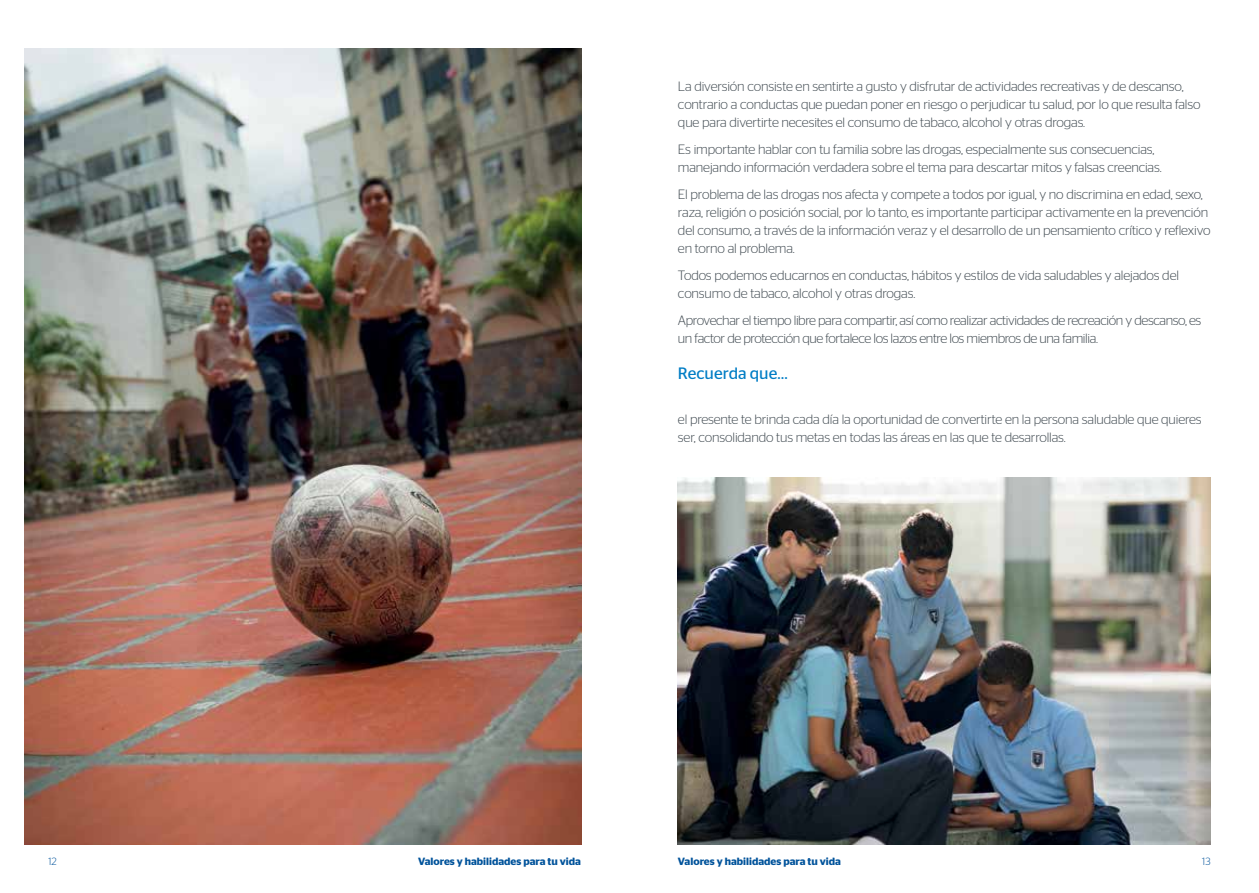
<style>
.page{position:relative;width:1259px;height:893px;background:#fff}
.page>*{position:absolute;margin:0;border:0;box-sizing:border-box;transform-origin:0 0}
.t1{font:16.5px "Stag Sans";color:#007dc5}
.t2{font:300 13.5px/18px "Stag Sans";letter-spacing:-.01em;color:#3e484f}
.t3{font:300 13.5px/18px "Stag Sans";letter-spacing:-.03em;color:#3e484f}
.t4{font:600 10.5px "Stag Sans";color:#00539b}
.t5{font:300 10.5px "Stag Sans";color:#00539b}
</style>
<div class="page">
<img style="left:24px;top:48px;width:557px;height:796px">
<img style="left:678px;top:477px;width:532px;height:367px">
<p class="t2" style="left:678px;top:77px;width:524px">La diversión consiste en sentirte a gusto y disfrutar de actividades recreativas y de descanso, contrario a conductas que puedan poner en riesgo o perjudicar tu salud, por lo que resulta falso que para divertirte necesites el consumo de tabaco, alcohol y otras drogas.</p>
<p class="t2" style="left:678px;top:140px;width:485px">Es importante hablar con tu familia sobre las drogas, especialmente sus consecuencias, manejando información verdadera sobre el tema para descartar mitos y falsas creencias.</p>
<p class="t2" style="left:678px;top:185px;width:534px">El problema de las drogas nos afecta y compete a todos por igual, y no discrimina en edad, sexo, raza, religión o posición social, por lo tanto, es importante participar activamente en la prevención del consumo, a través de la información veraz y el desarrollo de un pensamiento crítico y reflexivo en torno al problema.</p>
<p class="t2" style="left:678px;top:266px;width:502px">Todos podemos educarnos en conductas, hábitos y estilos de vida saludables y alejados del consumo de tabaco, alcohol y otras drogas.</p>
<p class="t3" style="left:678px;top:311px;width:525px">Aprovechar el tiempo libre para compartir, así como realizar actividades de recreación y descanso, es un factor de protección que fortalece los lazos entre los miembros de una familia.</p>
<p class="t1" style="left:678px;top:364px;width:111px">Recuerda que…</p>
<p class="t2" style="left:678px;top:410px;width:525px">el presente te brinda cada día la oportunidad de convertirte en la persona saludable que quieres ser, consolidando tus metas en todas las áreas en las que te desarrollas.</p>
<p class="t5" style="left:48px;top:855px;width:10px">12</p>
<p class="t4" style="left:418px;top:855px;width:164px">Valores y habilidades para tu vida</p>
<p class="t4" style="left:678px;top:855px;width:164px">Valores y habilidades para tu vida</p>
<p class="t5" style="left:1202px;top:855px;width:10px">13</p>
</div>
